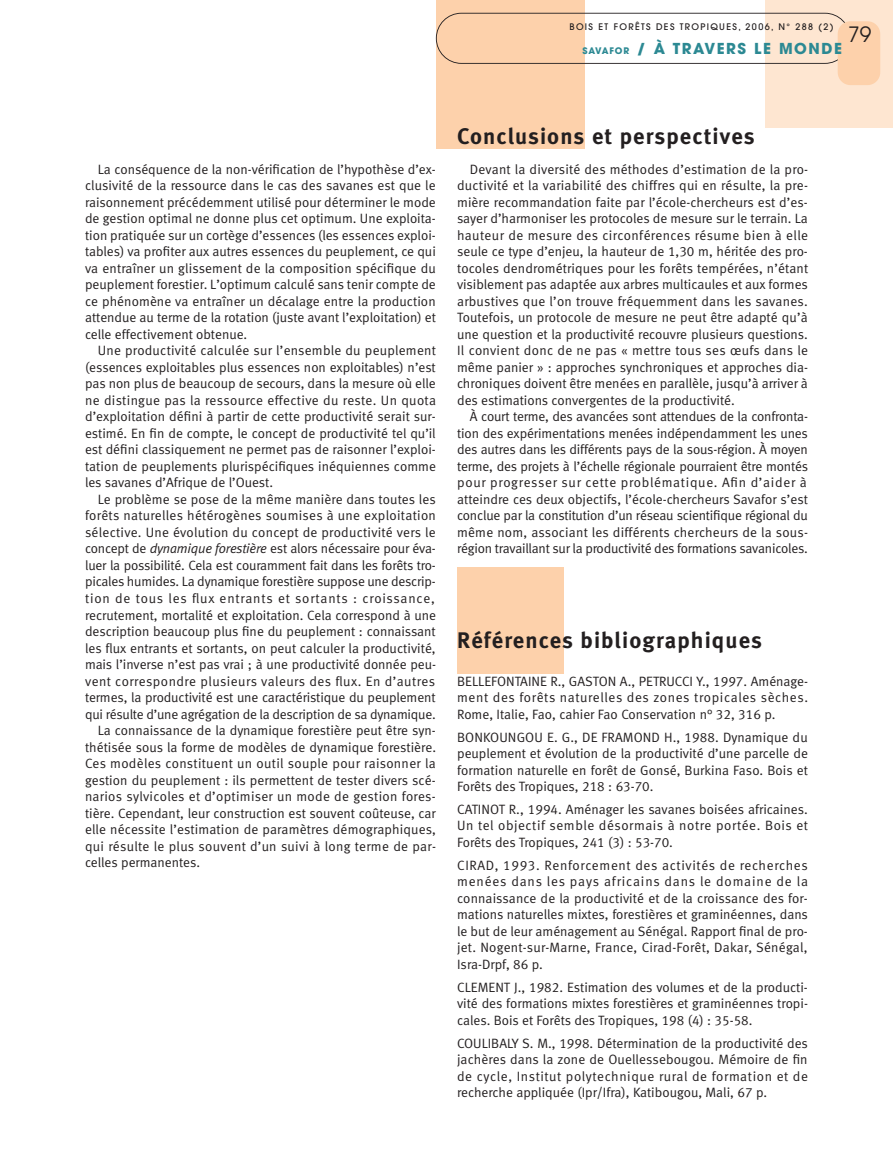
<style>
.page{position:relative;width:893px;height:1149px;background:#fff}
.page>*{position:absolute;margin:0;border:0;box-sizing:border-box;transform-origin:0 0}
.t1{font:22.5px "Meta Bold LF";letter-spacing:.05em;color:#231f20}
.t2{font:21px "Avant Garde";color:#231f20}
.t3{font:700 15px "Avant Garde";letter-spacing:.1em;color:#2c8993}
.t4{font:13.5px/16.5px "Meta Normal LF";color:#231f20;text-align:justify}
.t5{font:13.5px "Meta Normal LF";letter-spacing:.025em;color:#231f20}
.t6{font:13.5px "Meta Normal LF";letter-spacing:.02em;color:#231f20}
.t7{font:13.5px "Meta Normal LF";letter-spacing:.035em;color:#231f20}
.t8{font:13.5px "Meta Normal LF";letter-spacing:.06em;color:#231f20}
.t9{font:500 9px "Avant Garde";letter-spacing:.15em;color:#231f20}
.s1{font-size:9px}
.s2{font-style:italic}
</style>
<div class="page">
<div style="left:436px;top:0;width:149px;height:149px;background:#fdd1ab"></div>
<div style="left:457px;top:567px;width:106px;height:106px;background:#fdd1ab"></div>
<div style="left:765px;top:0;width:128px;height:128px;background:#fee6d1"></div>
<svg style="left:436px;top:13px;width:409px;height:51px"></svg>
<div style="left:838px;top:21px;width:42px;height:64px;background:#fdd1ab;border-radius:13px"></div>
<p class="t9" style="left:569px;top:23px;width:266px">BOIS ET FORÊTS DES TROPIQUES, 2006, N° 288 (2)</p>
<h2 class="t2" style="left:848px;top:26px;width:25px">79</h2>
<p class="t3" style="left:582px;top:43px;width:261px"><span class="s1">SAVAFOR</span> / À TRAVERS LE MONDE</p>
<p class="t4" style="left:85px;top:162px;width:352px;text-indent:13px">La conséquence de la non-vérification de l’hypothèse d’ex&shy;clusivité de la ressource dans le cas des savanes est que le raisonnement précédemment utilisé pour déterminer le mode de gestion optimal ne donne plus cet optimum. Une exploita&shy;tion pratiquée sur un cortège d’essences (les essences exploi&shy;tables) va profiter aux autres essences du peuplement, ce qui va entraîner un glissement de la composition spécifique du peuplement forestier. L’optimum calculé sans tenir compte de ce phénomène va entraîner un décalage entre la production attendue au terme de la rotation (juste avant l’exploitation) et celle effectivement obtenue.</p>
<p class="t4" style="left:85px;top:343px;width:352px;text-indent:13px">Une productivité calculée sur l’ensemble du peuplement (essences exploitables plus essences non exploitables) n’est pas non plus de beaucoup de secours, dans la mesure où elle ne distingue pas la ressource effective du reste. Un quota d’exploitation défini à partir de cette productivité serait sur&shy;estimé. En fin de compte, le concept de productivité tel qu’il est défini classiquement ne permet pas de raisonner l’exploi&shy;tation de peuplements plurispécifiques inéquiennes comme les savanes d’Afrique de l’Ouest.</p>
<p class="t4" style="left:98px;top:492px;width:339px">Le problème se pose de la même manière dans toutes les</p>
<p class="t5" style="left:85px;top:511px;width:352px">forêts naturelles hétérogènes soumises à une exploitation</p>
<p class="t6" style="left:85px;top:527px;width:352px">sélective. Une évolution du concept de productivité vers le</p>
<p class="t4" style="left:85px;top:541px;width:352px">concept de <span class="s2">dynamique forestière</span> est alors nécessaire pour éva-</p>
<p class="t4" style="left:85px;top:558px;width:352px">luer la possibilité. Cela est couramment fait dans les forêts tro-</p>
<p class="t4" style="left:85px;top:574px;width:352px">picales humides. La dynamique forestière suppose une descrip-</p>
<p class="t8" style="left:85px;top:593px;width:351px">tion de tous les flux entrants et sortants : croissance,</p>
<p class="t4" style="left:85px;top:607px;width:353px">recrutement, mortalité et exploitation. Cela correspond à une</p>
<p class="t4" style="left:85px;top:624px;width:352px">description beaucoup plus fine du peuplement : connaissant</p>
<p class="t4" style="left:85px;top:640px;width:352px">les flux entrants et sortants, on peut calculer la productivité,</p>
<p class="t4" style="left:85px;top:657px;width:352px">mais l’inverse n’est pas vrai ; à une productivité donnée peu-</p>
<p class="t7" style="left:85px;top:676px;width:352px">vent correspondre plusieurs valeurs des flux. En d’autres</p>
<p class="t4" style="left:85px;top:690px;width:352px">termes, la productivité est une caractéristique du peuplement</p>
<p class="t4" style="left:85px;top:706px;width:352px">qui résulte d’une agrégation de la description de sa dynamique.</p>
<p class="t4" style="left:98px;top:723px;width:339px">La connaissance de la dynamique forestière peut être syn-</p>
<p class="t4" style="left:85px;top:739px;width:352px">thétisée sous la forme de modèles de dynamique forestière.</p>
<p class="t5" style="left:85px;top:758px;width:352px">Ces modèles constituent un outil souple pour raisonner la</p>
<p class="t4" style="left:85px;top:772px;width:352px">gestion du peuplement : ils permettent de tester divers scé-</p>
<p class="t5" style="left:85px;top:791px;width:352px">narios sylvicoles et d’optimiser un mode de gestion fores-</p>
<p class="t4" style="left:85px;top:805px;width:352px">tière. Cependant, leur construction est souvent coûteuse, car</p>
<p class="t4" style="left:85px;top:822px;width:353px">elle nécessite l’estimation de paramètres démographiques,</p>
<p class="t6" style="left:85px;top:841px;width:352px">qui résulte le plus souvent d’un suivi à long terme de par-</p>
<p class="t4" style="left:85px;top:855px;width:117px">celles permanentes.</p>
<h1 class="t1" style="left:457px;top:129px;width:299px">Conclusions et perspectives</h1>
<p class="t4" style="left:457px;top:162px;width:353px;text-indent:13px">Devant la diversité des méthodes d’estimation de la pro&shy;ductivité et la variabilité des chiffres qui en résulte, la pre&shy;mière recommandation faite par l’école-chercheurs est d’es&shy;sayer d’harmoniser les protocoles de mesure sur le terrain. La hauteur de mesure des circonférences résume bien à elle seule ce type d’enjeu, la hauteur de 1,30 m, héritée des pro&shy;tocoles dendrométriques pour les forêts tempérées, n’étant visiblement pas adaptée aux arbres multicaules et aux formes arbustives que l’on trouve fréquemment dans les savanes.<br>Toutefois, un protocole de mesure ne peut être adapté qu’à une question et la productivité recouvre plusieurs questions.<br>Il convient donc de ne pas « mettre tous ses œufs dans le même panier » : approches synchroniques et approches dia&shy;chroniques doivent être menées en parallèle, jusqu’à arriver à des estimations convergentes de la productivité.</p>
<p class="t4" style="left:457px;top:409px;width:352px;text-indent:13px">À court terme, des avancées sont attendues de la confronta&shy;tion des expérimentations menées indépendamment les unes des autres dans les différents pays de la sous-région. À moyen terme, des projets à l’échelle régionale pourraient être montés pour progresser sur cette problématique. Afin d’aider à atteindre ces deux objectifs, l’école-chercheurs Savafor s’est conclue par la constitution d’un réseau scientifique régional du même nom, associant les différents chercheurs de la sous&shy;région travaillant sur la productivité des formations savanicoles.</p>
<h1 class="t1" style="left:457px;top:632px;width:306px">Références bibliographiques</h1>
<p class="t4" style="left:457px;top:673px;width:352px">BELLEFONTAINE R., GASTON A., PETRUCCI Y., 1997. Aménage&shy;ment des forêts naturelles des zones tropicales sèches.<br>Rome, Italie, Fao, cahier Fao Conservation n° 32, 316 p.</p>
<p class="t4" style="left:457px;top:729px;width:352px">BONKOUNGOU E. G., DE FRAMOND H., 1988. Dynamique du peuplement et évolution de la productivité d’une parcelle de formation naturelle en forêt de Gonsé, Burkina Faso. Bois et Forêts des Tropiques, 218 : 63-70.</p>
<p class="t4" style="left:457px;top:802px;width:352px">CATINOT R., 1994. Aménager les savanes boisées africaines.<br>Un tel objectif semble désormais à notre portée. Bois et Forêts des Tropiques, 241 (3) : 53-70.</p>
<p class="t4" style="left:457px;top:857px;width:352px">CIRAD, 1993. Renforcement des activités de recherches menées dans les pays africains dans le domaine de la connaissance de la productivité et de la croissance des for&shy;mations naturelles mixtes, forestières et graminéennes, dans le but de leur aménagement au Sénégal. Rapport final de pro&shy;jet. Nogent-sur-Marne, France, Cirad-Forêt, Dakar, Sénégal, Isra-Drpf, 86 p.</p>
<p class="t4" style="left:457px;top:979px;width:352px">CLEMENT J., 1982. Estimation des volumes et de la producti&shy;vité des formations mixtes forestières et graminéennes tropi&shy;cales. Bois et Forêts des Tropiques, 198 (4) : 35-58.</p>
<p class="t4" style="left:457px;top:1035px;width:352px">COULIBALY S. M., 1998. Détermination de la productivité des jachères dans la zone de Ouellessebougou. Mémoire de fin de cycle, Institut polytechnique rural de formation et de recherche appliquée (Ipr/Ifra), Katibougou, Mali, 67 p.</p>
</div>
